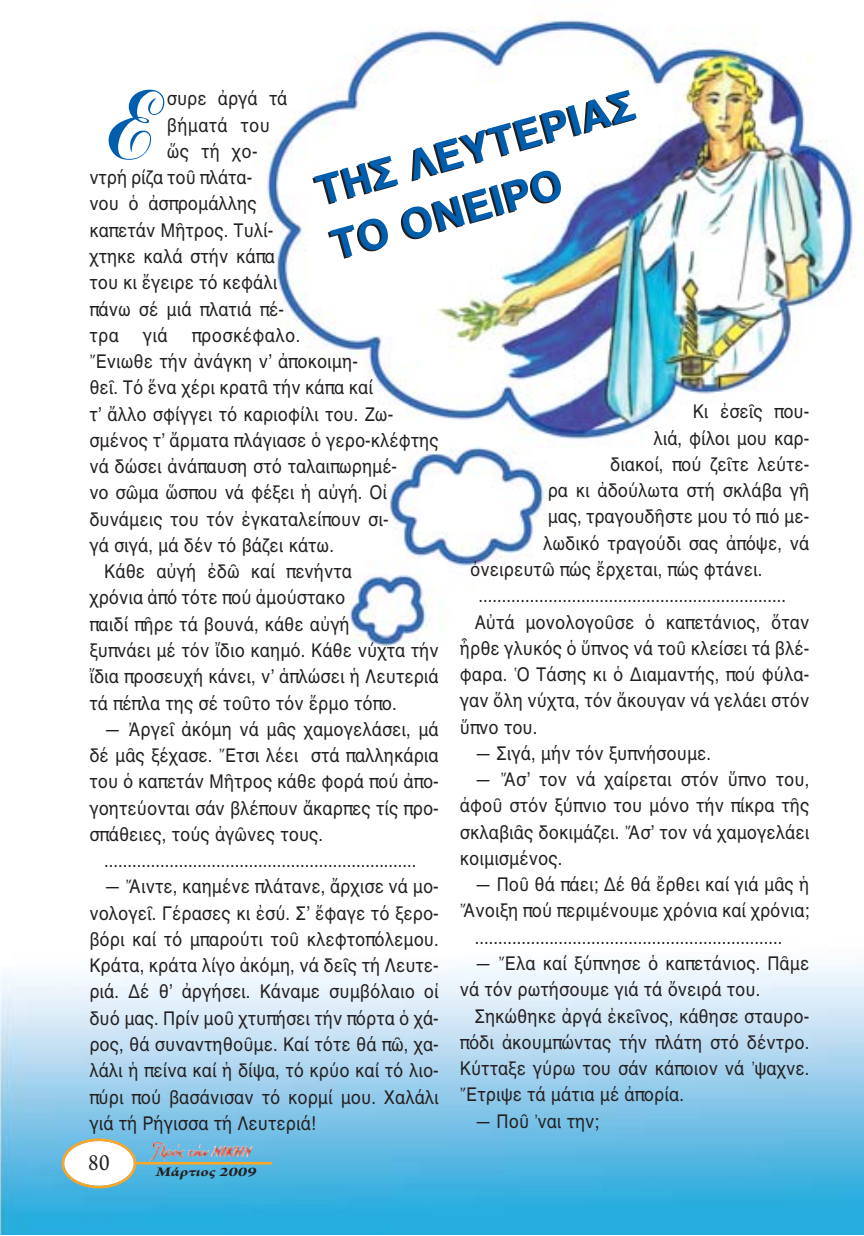
<style>
.page{position:relative;width:864px;height:1236px;background:#fff}
.page>*{position:absolute;margin:0;border:0;box-sizing:border-box;transform-origin:0 0}
.t1{font:101.5px "F Ashley";color:#005ead}
.t2{font:700 42px/56.7px "Helvetica";color:#005ead}
.t3{font:24.5px "Arno Pro";color:#231f20;scale:.9 1}
.t4{font:19.25px/26.2px "Helvetica";color:#231f20;text-align:justify;scale:.87 1}
.t5{font:19.25px "Helvetica";letter-spacing:.02em;color:#231f20;scale:.87 1}
.t6{font:italic 700 14px "Arno Pro";color:#231f20;scale:1.3 1}
</style>
<div class="page">
<img style="left:0;top:17px;width:863px;height:1217px">
<img style="left:149px;top:1141px;width:104px;height:20px">
<svg style="left:62px;top:1138px;width:74px;height:50px"></svg>
<hr style="left:136px;top:1161px;width:136px;height:3px;background:#faa627">
<h1 class="t1" style="left:89px;top:75px;width:61px">E</h1>
<p class="t4" style="left:167px;top:86px;width:140px">συρε ἀργά τά</p>
<h2 class="t2" style="left:310px;top:163px;width:330px;rotate:-15deg">ΤΗΣ ΛΕΥΤΕΡΙΑΣ<br>ΤΟ ΟΝΕΙΡΟ</h2>
<p class="t4" style="left:167px;top:112px;width:120px">βήματά του</p>
<p class="t4" style="left:167px;top:138px;width:106px">ὥς τή χο-</p>
<p class="t4" style="left:89px;top:164px;width:189px">ντρή ρίζα τοῦ πλάτα-</p>
<p class="t4" style="left:89px;top:191px;width:194px">νου ὁ ἀσπρομάλλης</p>
<p class="t4" style="left:89px;top:217px;width:213px">καπετάν Μῆτρος. Τυλί-</p>
<p class="t4" style="left:89px;top:243px;width:215px">χτηκε καλά στήν κάπα</p>
<p class="t4" style="left:89px;top:269px;width:218px">του κι ἔγειρε τό κεφάλι</p>
<p class="t4" style="left:89px;top:296px;width:225px">πάνω σέ μιά πλατιά πέ-</p>
<p class="t5" style="left:89px;top:324px;width:244px">τρα γιά προσκέφαλο.</p>
<p class="t4" style="left:89px;top:348px;width:310px">Ἔνιωθε τήν ἀνάγκη νʼ ἀποκοιμη-</p>
<p class="t4" style="left:89px;top:374px;width:327px">θεῖ. Τό ἕνα χέρι κρατᾶ τήν κάπα καί</p>
<p class="t4" style="left:89px;top:401px;width:350px">τʼ ἄλλο σφίγγει τό καριοφίλι του. Ζω-</p>
<p class="t4" style="left:89px;top:427px;width:403px">σμένος τʼ ἄρματα πλάγιασε ὁ γερο-κλέφτης</p>
<p class="t4" style="left:89px;top:453px;width:355px">νά δώσει ἀνάπαυση στό ταλαιπωρημέ-</p>
<p class="t4" style="left:89px;top:479px;width:343px">νο σῶμα ὥσπου νά φέξει ἡ αὐγή. Οἱ</p>
<p class="t4" style="left:89px;top:506px;width:345px">δυνάμεις του τόν ἐγκαταλείπουν σι-</p>
<p class="t4" style="left:89px;top:532px;width:282px">γά σιγά, μά δέν τό βάζει κάτω.</p>
<p class="t4" style="left:104px;top:558px;width:286px">Κάθε αὐγή ἐδῶ καί πενήντα</p>
<p class="t4" style="left:89px;top:584px;width:295px">χρόνια ἀπό τότε πού ἀμούστακο</p>
<p class="t4" style="left:89px;top:611px;width:301px">παιδί πῆρε τά βουνά, κάθε αὐγή</p>
<p class="t4" style="left:89px;top:637px;width:403px">ξυπνάει μέ τόν ἴδιο καημό. Κάθε νύχτα τήν</p>
<p class="t4" style="left:89px;top:663px;width:403px">ἴδια προσευχή κάνει, νʼ ἁπλώσει ἡ Λευτεριά</p>
<p class="t4" style="left:89px;top:689px;width:355px">τά πέπλα της σέ τοῦτο τόν ἔρμο τόπο.</p>
<p class="t4" style="left:89px;top:716px;width:403px;text-indent:15px">— Ἀργεῖ ἀκόμη νά μᾶς χαμογελάσει, μά δέ μᾶς ξέχασε. Ἔτσι λέει στά παλληκάρια του ὁ καπετάν Μῆτρος κάθε φορά πού ἀπο&shy;γοητεύονται σάν βλέπουν ἄκαρπες τίς προ&shy;σπάθειες, τούς ἀγῶνες τους.</p>
<p class="t4" style="left:104px;top:847px;width:360px">...................................................................</p>
<p class="t4" style="left:89px;top:873px;width:403px;text-indent:15px">— Ἄιντε, καημένε πλάτανε, ἄρχισε νά μο&shy;νολογεῖ. Γέρασες κι ἐσύ. Σʼ ἔφαγε τό ξερο&shy;βόρι καί τό μπαρούτι τοῦ κλεφτοπόλεμου.<br>Κράτα, κράτα λίγο ἀκόμη, νά δεῖς τή Λευτε&shy;ριά. Δέ θʼ ἀργήσει. Κάναμε συμβόλαιο οἱ δυό μας. Πρίν μοῦ χτυπήσει τήν πόρτα ὁ χά&shy;ρος, θά συναντηθοῦμε. Καί τότε θά πῶ, χα&shy;λάλι ἡ πείνα καί ἡ δίψα, τό κρύο καί τό λιο&shy;πύρι πού βασάνισαν τό κορμί μου. Χαλάλι γιά τή Ρήγισσα τή Λευτεριά!</p>
<p class="t4" style="left:692px;top:398px;width:135px">Κι ἐσεῖς που-</p>
<p class="t4" style="left:653px;top:425px;width:180px">λιά, φίλοι μου καρ-</p>
<p class="t4" style="left:610px;top:451px;width:230px">διακοί, πού ζεῖτε λεύτε-</p>
<p class="t4" style="left:547px;top:477px;width:302px">ρα κι ἀδούλωτα στή σκλάβα γῆ</p>
<p class="t4" style="left:547px;top:503px;width:302px">μας, τραγουδῆστε μου τό πιό με-</p>
<p class="t4" style="left:543px;top:530px;width:307px">λωδικό τραγούδι σας ἀπόψε, νά</p>
<p class="t4" style="left:470px;top:556px;width:337px">ὀνειρευτῶ πώς ἔρχεται, πώς φτάνει.</p>
<p class="t4" style="left:478px;top:582px;width:355px">..................................................................</p>
<p class="t4" style="left:474px;top:608px;width:386px">Αὐτά μονολογοῦσε ὁ καπετάνιος, ὅταν</p>
<p class="t4" style="left:459px;top:635px;width:403px">ἦρθε γλυκός ὁ ὕπνος νά τοῦ κλείσει τά βλέ-</p>
<p class="t4" style="left:459px;top:661px;width:403px">φαρα. Ὁ Τάσης κι ὁ Διαμαντής, πού φύλα-</p>
<p class="t4" style="left:459px;top:687px;width:403px">γαν ὅλη νύχτα, τόν ἄκουγαν νά γελάει στόν</p>
<p class="t4" style="left:459px;top:713px;width:91px">ὕπνο του.</p>
<p class="t4" style="left:474px;top:740px;width:273px">— Σιγά, μήν τόν ξυπνήσουμε.</p>
<p class="t4" style="left:459px;top:766px;width:403px;text-indent:15px">— Ἄσʼ τον νά χαίρεται στόν ὕπνο του, ἀφοῦ στόν ξύπνιο του μόνο τήν πίκρα τῆς σκλαβιᾶς δοκιμάζει. Ἄσʼ τον νά χαμογελάει κοιμισμένος.</p>
<p class="t4" style="left:474px;top:871px;width:386px">— Ποῦ θά πάει; Δέ θά ἔρθει καί γιά μᾶς ἡ</p>
<p class="t4" style="left:459px;top:897px;width:403px">Ἄνοιξη πού περιμένουμε χρόνια καί χρόνια;</p>
<p class="t4" style="left:474px;top:923px;width:355px">..................................................................</p>
<p class="t4" style="left:459px;top:950px;width:403px;text-indent:15px">— Ἔλα καί ξύπνησε ὁ καπετάνιος. Πᾶμε νά τόν ρωτήσουμε γιά τά ὄνειρά του.</p>
<p class="t4" style="left:459px;top:1002px;width:403px;text-indent:15px">Σηκώθηκε ἀργά ἐκεῖνος, κάθησε σταυρο&shy;πόδι ἀκουμπώντας τήν πλάτη στό δέντρο.<br>Κύτταξε γύρω του σάν κάποιον νά ᾽ψαχνε.<br>Ἔτριψε τά μάτια μέ ἀπορία.</p>
<p class="t4" style="left:474px;top:1107px;width:144px">— Ποῦ ᾽ναι την;</p>
<p class="t3" style="left:88px;top:1147px;width:25px">80</p>
<p class="t6" style="left:156px;top:1163px;width:79px">Mάρτιος 2009</p>
</div>
